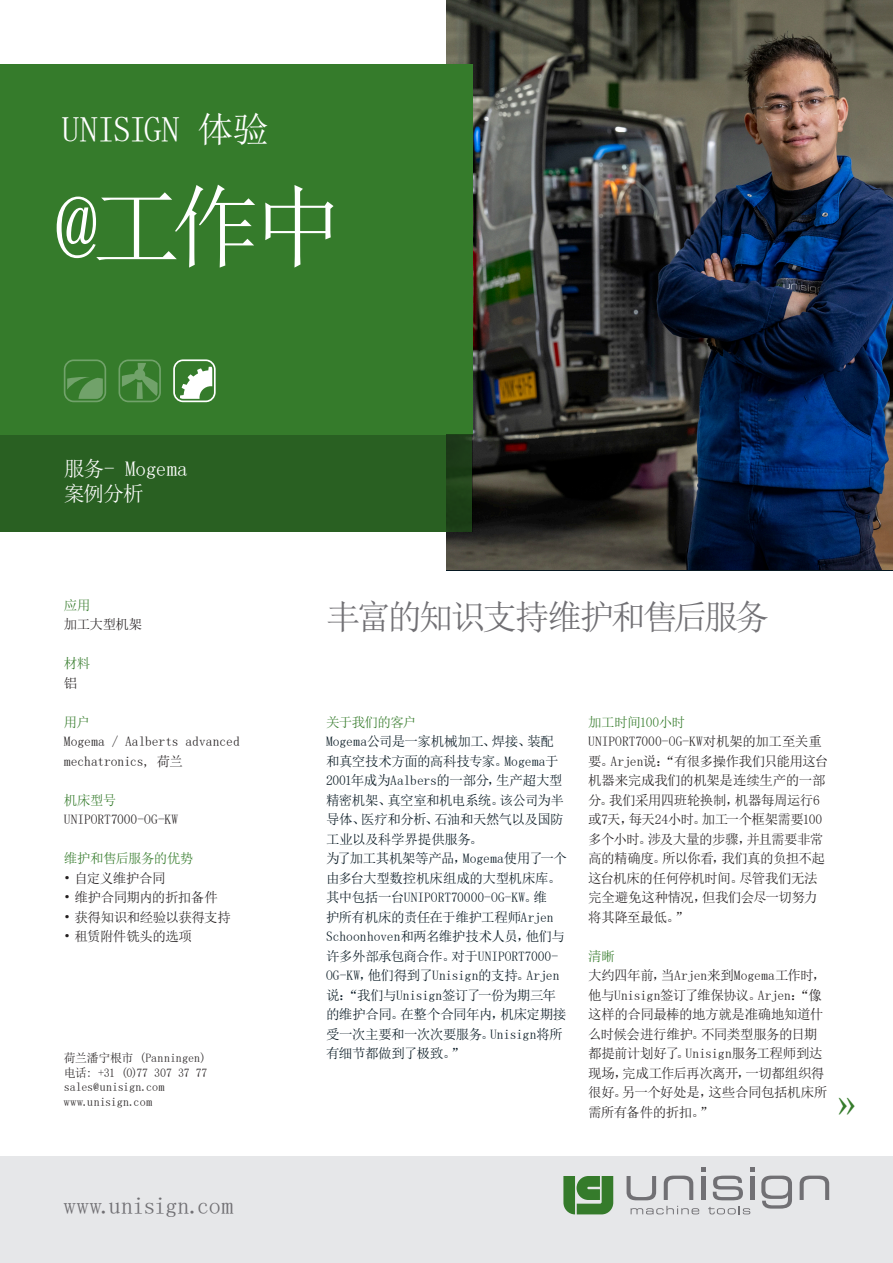
<style>
.page{position:relative;width:893px;height:1263px;background:#fff}
.page>*{position:absolute;margin:0;border:0;box-sizing:border-box;transform-origin:0 0}
.t1{font:90px "Sim Sun";color:#fff}
.t2{font:36px "Sim Sun";letter-spacing:-.025em;color:#fff}
.t3{font:36px "Sim Sun";color:#357b2b}
.t4{font:34.5px "Sim Sun";letter-spacing:-.09em;color:#717074}
.t5{font:24px "Sim Sun";color:#717074}
.Bewerkingstype{font:21px "Sim Sun";letter-spacing:-.01em;color:#fff}
.Documenttype{font:21px "Sim Sun";color:#fff}
.t6{font:13.5px/19.5px "Sim Sun";letter-spacing:-.03em;color:#231f20}
.t7{font:13.5px/19.5px "Sim Sun";letter-spacing:-.025em;color:#071822}
.t8{font:13.5px/19.5px "Sim Sun";color:#231f20}
.t9{font:13.5px "Sim Sun";letter-spacing:-.04em;color:#357b2b}
.t10{font:12px "Sim Sun";letter-spacing:-.005em;color:#231f20}
.t11{font:12px "Sim Sun";letter-spacing:.02em;color:#231f20}
</style>
<div class="page">
<div style="left:0;top:434px;width:446px;height:98px;background:#296022"></div>
<div style="left:0;top:1156px;width:893px;height:107px;background:#e6e7e9"></div>
<img style="left:446px;top:0;width:447px;height:570px">
<svg style="left:627px;top:1176px;width:29px;height:24px"></svg>
<hr style="left:701px;top:1176px;width:4px;height:24px;background:#717074">
<svg style="left:701px;top:1168px;width:4px;height:4px"></svg>
<hr style="left:750px;top:1176px;width:4px;height:24px;background:#717074">
<svg style="left:750px;top:1168px;width:4px;height:4px"></svg>
<svg style="left:713px;top:1175px;width:30px;height:25px"></svg>
<svg style="left:631px;top:1206px;width:68px;height:8px"></svg>
<svg style="left:708px;top:1206px;width:42px;height:8px"></svg>
<svg style="left:563px;top:1176px;width:50px;height:38px"></svg>
<svg style="left:664px;top:1175px;width:29px;height:25px"></svg>
<svg style="left:800px;top:1175px;width:29px;height:25px"></svg>
<svg style="left:761px;top:1175px;width:31px;height:33px"></svg>
<div style="left:0;top:64px;width:472px;height:370px;background:#357b2b"></div>
<img style="left:446px;top:434px;width:26px;height:98px">
<svg style="left:64px;top:359px;width:42px;height:43px"></svg>
<svg style="left:173px;top:359px;width:43px;height:43px"></svg>
<svg style="left:119px;top:359px;width:42px;height:43px"></svg>
<p class="t2" style="left:62px;top:111px;width:209px">UNISIGN 体验</p>
<p class="t1" style="left:53px;top:181px;width:292px">@工作中</p>
<p class="Bewerkingstype" style="left:64px;top:458px;width:125px">服务- Mogema</p>
<p class="Documenttype" style="left:64px;top:483px;width:81px">案例分析</p>
<p class="t9" style="left:64px;top:598px;width:28px">应用</p>
<p class="t6" style="left:64px;top:615px;width:80px">加工大型机架</p>
<p class="t9" style="left:64px;top:657px;width:28px">材料</p>
<p class="t6" style="left:64px;top:673px;width:15px">铝</p>
<p class="t9" style="left:64px;top:715px;width:28px">用户</p>
<p class="t8" style="left:64px;top:732px;width:178px">Mogema / Aalberts advanced mechatronics, 荷兰</p>
<p class="t9" style="left:64px;top:793px;width:54px">机床型号</p>
<p class="t8" style="left:64px;top:810px;width:116px">UNIPORT7000-OG-KW</p>
<p class="t9" style="left:64px;top:852px;width:131px">维护和售后服务的优势</p>
<p class="t6" style="left:64px;top:868px;width:103px">• 自定义维护合同</p>
<p class="t6" style="left:64px;top:888px;width:156px">• 维护合同期内的折扣备件</p>
<p class="t6" style="left:64px;top:907px;width:169px">• 获得知识和经验以获得支持</p>
<p class="t6" style="left:64px;top:927px;width:130px">• 租赁附件铣头的选项</p>
<p class="t10" style="left:64px;top:1052px;width:144px">荷兰潘宁根市 (Panningen)</p>
<p class="t10" style="left:64px;top:1066px;width:145px">电话: +31 (0)77 307 37 77</p>
<p class="t10" style="left:64px;top:1081px;width:102px">sales@unisign.com</p>
<p class="t11" style="left:64px;top:1095px;width:90px">www.unisign.com</p>
<p class="t5" style="left:64px;top:1194px;width:171px">www.unisign.com</p>
<h1 class="t4" style="left:326px;top:600px;width:445px">丰富的知识支持维护和售后服务</h1>
<p class="t9" style="left:326px;top:715px;width:92px">关于我们的客户</p>
<p class="t7" style="left:326px;top:732px;width:239px">Mogema公司是一家机械加工、焊接、装配和真空技术方面的高科技专家。Mogema于<br>2001年成为Aalbers的一部分，生产超大型精密机架、真空室和机电系统。该公司为半导体、医疗和分析、石油和天然气以及国防工业以及科学界提供服务。</p>
<p class="t7" style="left:326px;top:849px;width:242px">为了加工其机架等产品，Mogema使用了一个由多台大型数控机床组成的大型机床库。其中包括一台UNIPORT70000-OG-KW。维<br>护所有机床的责任在于维护工程师Arjen<br>Schoonhoven和两名维护技术人员，他们与许多外部承包商合作。对于UNIPORT7000-<br>OG-KW，他们得到了Unisign的支持。Arjen说：“我们与Unisign签订了一份为期三年的维护合同。在整个合同年内，机床定期接受一次主要和一次次要服务。Unisign将所有细节都做到了极致。”</p>
<p class="t9" style="left:588px;top:715px;width:99px">加工时间100小时</p>
<p class="t6" style="left:588px;top:732px;width:242px">UNIPORT7000-OG-KW对机架的加工至关重要。Arjen说：“有很多操作我们只能用这台机器来完成我们的机架是连续生产的一部分。我们采用四班轮换制，机器每周运行6或7天，每天24小时。加工一个框架需要100多个小时。涉及大量的步骤，并且需要非常高的精确度。所以你看，我们真的负担不起这台机床的任何停机时间。尽管我们无法完全避免这种情况，但我们会尽一切努力将其降至最低。”</p>
<p class="t9" style="left:588px;top:949px;width:28px">清晰</p>
<p class="t6" style="left:588px;top:966px;width:241px">大约四年前，当Arjen来到Mogema工作时，他与Unisign签订了维保协议。Arjen：“像这样的合同最棒的地方就是准确地知道什么时候会进行维护。不同类型服务的日期都提前计划好了。Unisign服务工程师到达现场，完成工作后再次离开，一切都组织得很好。另一个好处是，这些合同包括机床所需所有备件的折扣。”</p>
<p class="t3" style="left:838px;top:1086px;width:19px">»</p>
</div>
